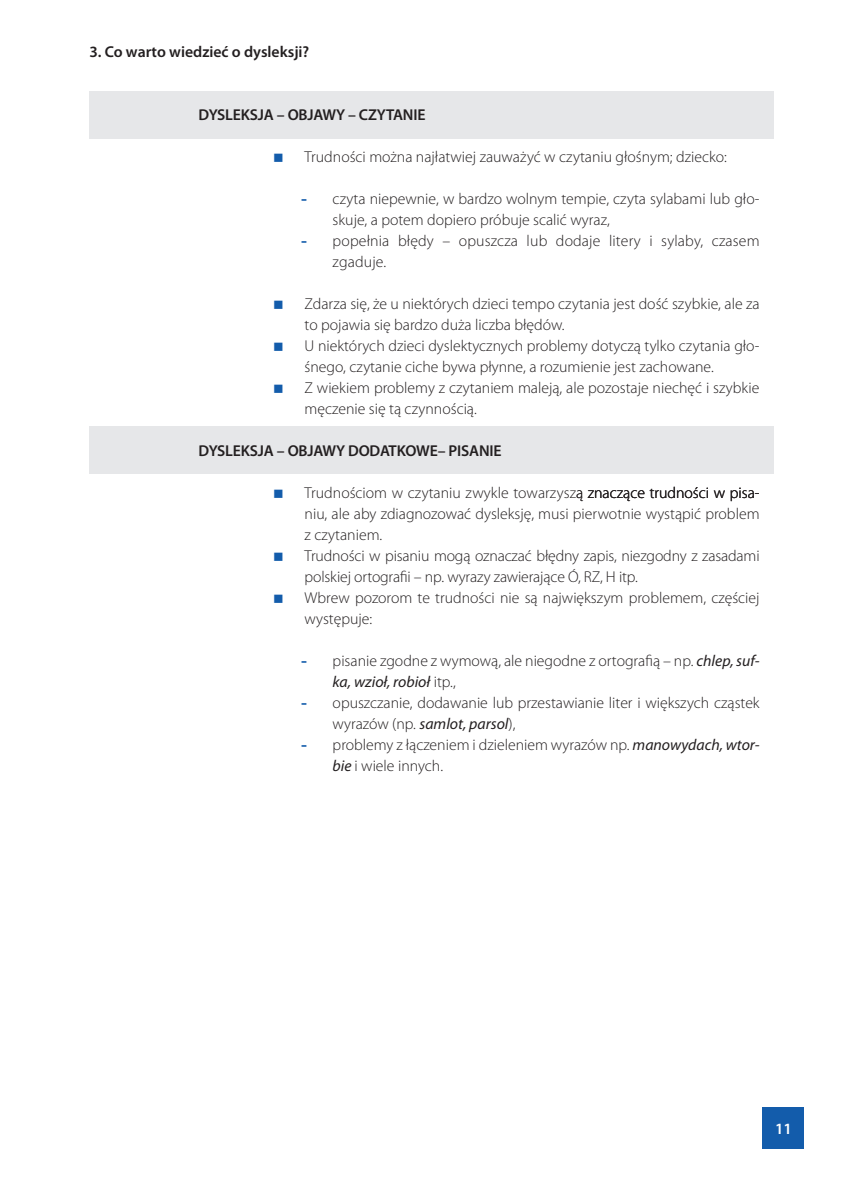
<style>
.page{position:relative;width:849px;height:1196px;background:#fff}
.page>*{position:absolute;margin:0;border:0;box-sizing:border-box;transform-origin:0 0}
.text_-_Lista{font:300 15.75px/21px "Myriad Pro";color:#231f20}
.myslnik{font:300 15.75px/21px "Myriad Pro";color:#231f20}
.text{font:600 15.75px "Myriad Pro";letter-spacing:-.01em;color:#231f20}
.zywa_pagina{font:600 15.75px "Myriad Pro";color:#231f20}
.t1{font:600 15.75px "Myriad Pro";color:#fff}
.s1{font-weight:600;font-size:18.9px;color:#135cab}
.s2{font-weight:400;font-style:italic}
</style>
<div class="page">
<div style="left:762px;top:1107px;width:42px;height:42px;background:#135cab"></div>
<div style="left:89px;top:91px;width:684px;height:48px;background:#e6e7e9"></div>
<div style="left:89px;top:426px;width:684px;height:48px;background:#e6e7e9"></div>
<p class="zywa_pagina" style="left:89px;top:42px;width:221px">3. Co warto wiedzieć o dysleksji?</p>
<p class="text" style="left:198px;top:105px;width:228px">DYSLEKSJA – OBJAWY – CZYTANIE</p>
<p class="text_-_Lista" style="left:304px;top:146px;width:424px">Trudności można najłatwiej zauważyć w czytaniu głośnym; dziecko:</p>
<p class="myslnik" style="left:332px;top:188px;width:428px;text-indent:-32px"><span class="s1">-</span> czyta niepewnie, w bardzo wolnym tempie, czyta sylabami lub gło&shy;skuje, a potem dopiero próbuje scalić wyraz,</p>
<p class="myslnik" style="left:332px;top:230px;width:428px;text-indent:-32px"><span class="s1">-</span> popełnia błędy – opuszcza lub dodaje litery i sylaby, czasem zgaduje.</p>
<p class="text_-_Lista" style="left:304px;top:293px;width:456px">Zdarza się, że u niektórych dzieci tempo czytania jest dość szybkie, ale za to pojawia się bardzo duża liczba błędów.</p>
<p class="text_-_Lista" style="left:304px;top:335px;width:456px">U niektórych dzieci dyslektycznych problemy dotyczą tylko czytania gło&shy;śnego, czytanie ciche bywa płynne, a rozumienie jest zachowane.</p>
<p class="text_-_Lista" style="left:304px;top:377px;width:456px">Z wiekiem problemy z czytaniem maleją, ale pozostaje niechęć i szybkie męczenie się tą czynnością.</p>
<p class="text" style="left:198px;top:441px;width:304px">DYSLEKSJA – OBJAWY DODATKOWE– PISANIE</p>
<p class="text_-_Lista" style="left:304px;top:482px;width:456px;text-align:justify">Trudnościom w czytaniu zwykle towarzyszą znaczące trudności w pisa&shy;niu, ale aby zdiagnozować dysleksję, musi pierwotnie wystąpić problem z czytaniem.</p>
<p class="text_-_Lista" style="left:304px;top:545px;width:456px">Trudności w pisaniu mogą oznaczać błędny zapis, niezgodny z zasadami polskiej ortografii – np. wyrazy zawierające Ó, RZ, H itp.</p>
<p class="text_-_Lista" style="left:304px;top:587px;width:456px">Wbrew pozorom te trudności nie są największym problemem, częściej występuje:</p>
<p class="myslnik" style="left:332px;top:650px;width:428px;text-indent:-32px"><span class="s1">-</span> pisanie zgodne z wymową, ale niegodne z ortografią – np. <span class="s2">chlep, suf&shy;ka, wzioł, robioł</span> itp.,</p>
<p class="myslnik" style="left:332px;top:692px;width:428px;text-indent:-32px"><span class="s1">-</span> opuszczanie, dodawanie lub przestawianie liter i większych cząstek wyrazów (np. <span class="s2">samlot, parsol</span>),</p>
<p class="myslnik" style="left:332px;top:734px;width:428px;text-indent:-32px"><span class="s1">-</span> problemy z łączeniem i dzieleniem wyrazów np. <span class="s2">manowydach, wtor&shy;bie</span> i wiele innych.</p>
<p class="t1" style="left:774px;top:1118px;width:18px">11</p>
</div>
